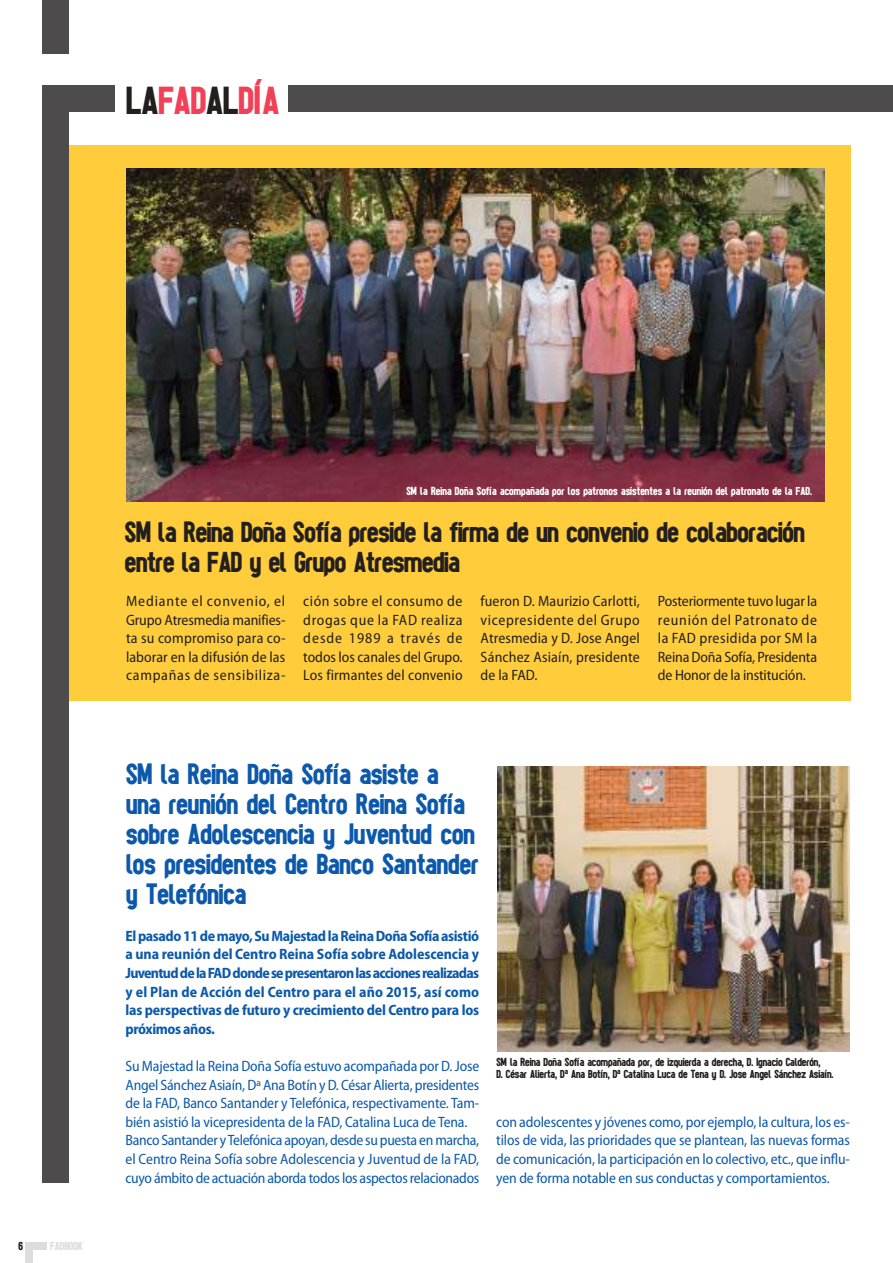
<style>
.page{position:relative;width:893px;height:1263px;background:#fff}
.page>*{position:absolute;margin:0;border:0;box-sizing:border-box;transform-origin:0 0}
.t1{font:700 40.65px "tes";color:#f24056}
.t2{font:700 30px/30px "tes";color:#0c59ab}
.t3{font:700 30px/30px "tes";letter-spacing:-.01em;color:#241f1f}
.t4{font:semi-condensed 15px/18.6px "Myriad Pro";letter-spacing:-.01em;color:#0c59ab}
.t5{font:semi-condensed 15px/18.6px "Myriad Pro";letter-spacing:.005em;color:#241f1f;text-align:justify}
.t6{font:700 semi-condensed 15px/18.6px "Myriad Pro";letter-spacing:-.015em;color:#0c59ab;text-align:justify}
.t7{font:700 12px/12px "tes";letter-spacing:-.005em;color:#241f1f}
.t8{font:700 12px "tes";letter-spacing:.005em;color:#fff}
.t9{font:700 12px "tes";color:#dcdddc}
.s1{color:#241f1f}
</style>
<div class="page">
<div style="left:66px;top:145px;width:784px;height:555px;background:#ffcd3c"></div>
<div style="left:43px;top:103px;width:26px;height:1079px;background:#4e4b4c"></div>
<div style="left:43px;top:0;width:26px;height:54px;background:#4e4b4c"></div>
<div style="left:43px;top:85px;width:72px;height:27px;background:#4e4b4c"></div>
<div style="left:26px;top:1242px;width:21px;height:8px;background:#dcdddc"></div>
<div style="left:26px;top:1245px;width:7px;height:18px;background:#dcdddc"></div>
<div style="left:288px;top:85px;width:605px;height:27px;background:#4e4b4c"></div>
<img style="left:497px;top:766px;width:353px;height:285px">
<img style="left:126px;top:169px;width:699px;height:333px">
<h1 class="t1" style="left:126px;top:86px;width:155px"><span class="s1">LA</span>FAD<span class="s1">AL</span>DÍA</h1>
<p class="t7" style="left:19px;top:1241px;width:6px">6</p>
<p class="t9" style="left:50px;top:1242px;width:34px">FADBOOK</p>
<p class="t8" style="left:406px;top:487px;width:407px">SM la Reina Doña Sofía acompañada por los patronos asistentes a la reunión del patronato de la FAD.</p>
<h2 class="t3" style="left:125px;top:520px;width:682px">SM la Reina Doña Sofía preside la firma de un convenio de colaboración entre la FAD y el Grupo Atresmedia</h2>
<p class="t5" style="left:126px;top:593px;width:161px">Mediante el convenio, el Grupo Atresmedia manifies&shy;ta su compromiso para co&shy;laborar en la difusión de las campañas de sensibiliza-</p>
<p class="t5" style="left:303px;top:593px;width:161px">ción sobre el consumo de drogas que la FAD realiza desde 1989 a través de todos los canales del Grupo. los firmantes del convenio</p>
<p class="t5" style="left:481px;top:593px;width:161px">fueron D. Maurizio Carlotti, vicepresidente del Grupo Atresmedia y D. Jose Angel Sánchez Asiaín, presidente de la FAD.</p>
<p class="t5" style="left:658px;top:593px;width:161px">Posteriormente tuvo lugar la reunión del Patronato de la FAD presidida por SM la Reina Doña Sofía, Presidenta de Honor de la institución.</p>
<h2 class="t2" style="left:126px;top:762px;width:354px">SM la Reina Doña Sofía asiste a una reunión del Centro Reina Sofía sobre Adolescencia y Juventud con los presidentes de Banco Santander y Telefónica</h2>
<p class="t6" style="left:125px;top:928px;width:355px">Elpasado11demayo,SuMajestadlaReinaDoñaSofíaasistió a una reunión del Centro Reina Sofía sobre Adolescencia y JuventuddelaFADdondesepresentaronlasaccionesrealizadas y el Plan de Acción del Centro para el año 2015, así como las perspectivas de futuro y crecimiento del Centro para los próximos años.</p>
<p class="t4" style="left:126px;top:1058px;width:355px">Su Majestad la Reina Doña Sofía estuvo acompañada por D. Jose Angel Sánchez Asiaín, Dª Ana Botín y D. César Alierta, presidentes de la FAD, Banco Santander y Telefónica, respectivamente. Tam&shy;bién asistió la vicepresidenta de la FAD, Catalina luca de Tena.<br>Banco Santander yTelefónica apoyan, desde su puesta en marcha, el Centro Reina Sofía sobre Adolescencia y Juventud de la FAD, cuyo ámbito de actuación aborda todos los aspectos relacionados</p>
<p class="t7" style="left:496px;top:1056px;width:338px">SM la Reina Doña Sofía acompañada por, de izquierda a derecha, D. Ignacio Calderón,<br>D. César Alierta, Dª Ana Botín, Dª Catalina Luca de Tena y D. Jose Angel Sánchez Asiaín.</p>
<p class="t4" style="left:496px;top:1114px;width:355px;text-align:justify">con adolescentes y jóvenes como, por ejemplo, la cultura, los es&shy;tilos de vida, las prioridades que se plantean, las nuevas formas de comunicación, la participación en lo colectivo, etc., que influ&shy;yen de forma notable en sus conductas y comportamientos.</p>
</div>
